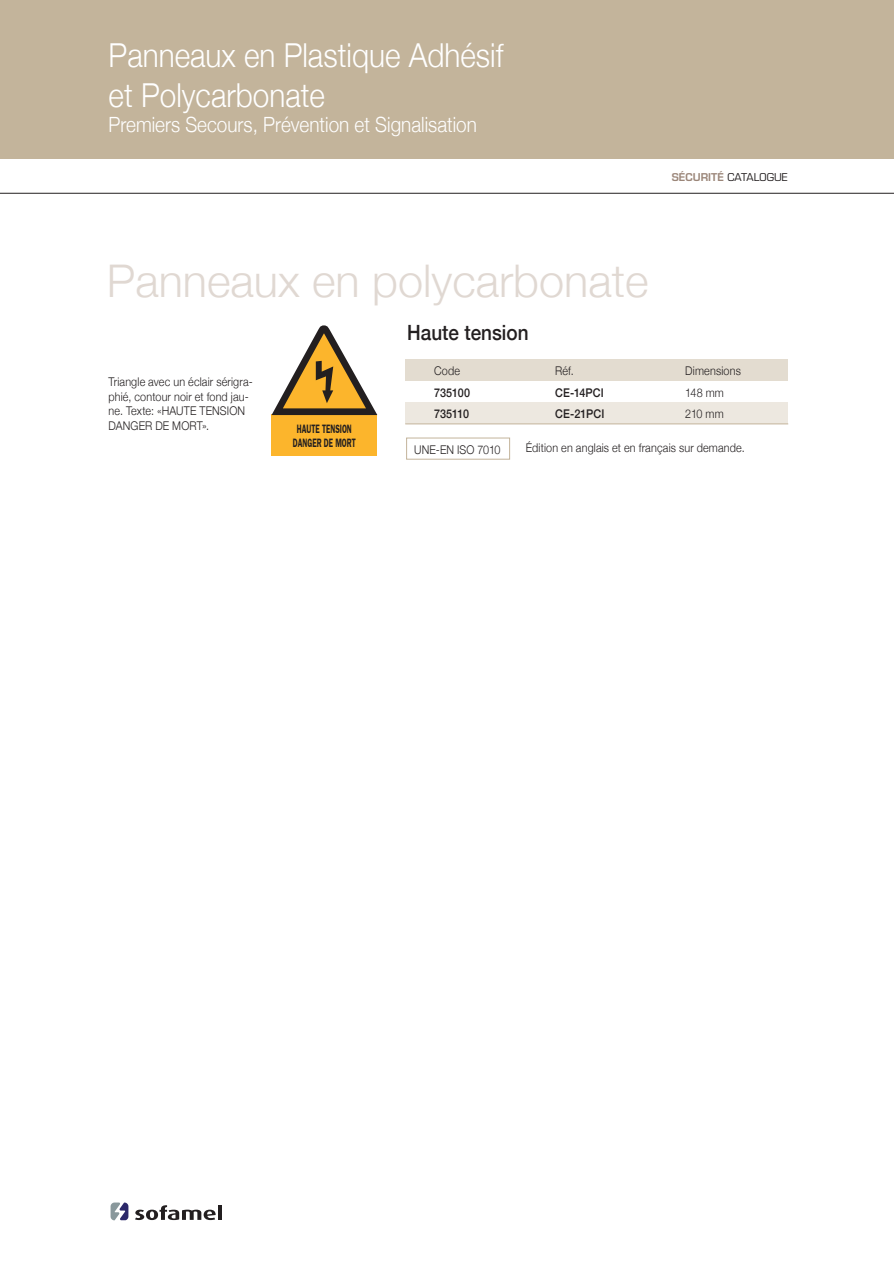
<style>
.page{position:relative;width:894px;height:1261px;background:#fff}
.page>*{position:absolute;margin:0;border:0;box-sizing:border-box;transform-origin:0 0}
.t1{font:300 45px "Helvetica Neue";color:#e0d8d2}
.t2{font:300 33px/39.6px "Helvetica Neue";color:#fff;scale:.9 1}
.t3{font:300 21px "Helvetica Neue";color:#fff;scale:.9 1}
.t4{font:500 21px "Helvetica Neue";color:#231f20;scale:.9 1}
.t5{font:12.15px/13.5px "Franklin Gothic Demi";color:#231f20;text-align:center;scale:.61 1}
.t6{font:300 12px/14.4px "Helvetica Neue";letter-spacing:.015em;color:#231f20;scale:.9 1}
.t7{font:500 12px/21px "Helvetica Neue";letter-spacing:.01em;color:#231f20;scale:.9 1}
.t8{font:300 12px/21px "Helvetica Neue";letter-spacing:-.005em;color:#231f20;scale:.9 1}
.t9{font:10.5px "Eurostile";color:#231f20}
.s1{font-weight:600;color:#9b8679}
</style>
<div class="page">
<div style="left:0;top:0;width:893px;height:158px;background:#c3b49b"></div>
<hr style="left:0;top:193px;width:893px;height:1px;background:#231f20">
<svg style="left:135px;top:1205px;width:81px;height:15px"></svg>
<hr style="left:218px;top:1205px;width:4px;height:15px;background:#231f20">
<svg style="left:110px;top:1202px;width:18px;height:18px"></svg>
<div style="left:405px;top:402px;width:382px;height:22px;background:#ede8e0"></div>
<div style="left:405px;top:359px;width:383px;height:22px;background:#e3dcd0"></div>
<hr style="left:405px;top:423px;width:383px;height:1px;background:#c3b49b">
<div style="left:271px;top:414px;width:105px;height:41px;background:#fcb52c"></div>
<svg style="left:271px;top:325px;width:107px;height:93px"></svg>
<div style="left:406px;top:438px;width:104px;height:21px;border:1px solid #c3b49b"></div>
<h2 class="t2" style="left:109px;top:33px;width:440px">Panneaux en Plastique Adhésif et Polycarbonate</h2>
<h3 class="t3" style="left:109px;top:108px;width:410px">Premiers Secours, Prévention et Signalisation</h3>
<p class="t9" style="left:671px;top:170px;width:117px"><span class="s1">SÉCURITÉ</span> CATALOGUE</p>
<h1 class="t1" style="left:107px;top:245px;width:543px">Panneaux en polycarbonate</h1>
<h3 class="t4" style="left:407px;top:315px;width:136px">Haute tension</h3>
<p class="t6" style="left:108px;top:374px;width:162px">Triangle avec un éclair sérigra&shy;phié, contour noir et fond jau&shy;ne. Texte: «HAUTE TENSION<br>DANGER DE MORT».</p>
<p class="t5" style="left:293px;top:422px;width:105px">HAUTE TENSION<br>DANGER DE MORT</p>
<p class="t6" style="left:434px;top:363px;width:30px">Code</p>
<p class="t6" style="left:555px;top:363px;width:22px">Réf.</p>
<p class="t6" style="left:685px;top:363px;width:63px">Dimensions</p>
<p class="t7" style="left:434px;top:381px;width:42px">735100<br>735110</p>
<p class="t7" style="left:555px;top:381px;width:56px">CE-14PCI<br>CE-21PCI</p>
<p class="t8" style="left:685px;top:381px;width:44px">148 mm<br>210 mm</p>
<p class="t6" style="left:525px;top:440px;width:245px">Édition en anglais et en français sur demande.</p>
<p class="t6" style="left:414px;top:442px;width:97px">UNE-EN ISO 7010</p>
</div>
